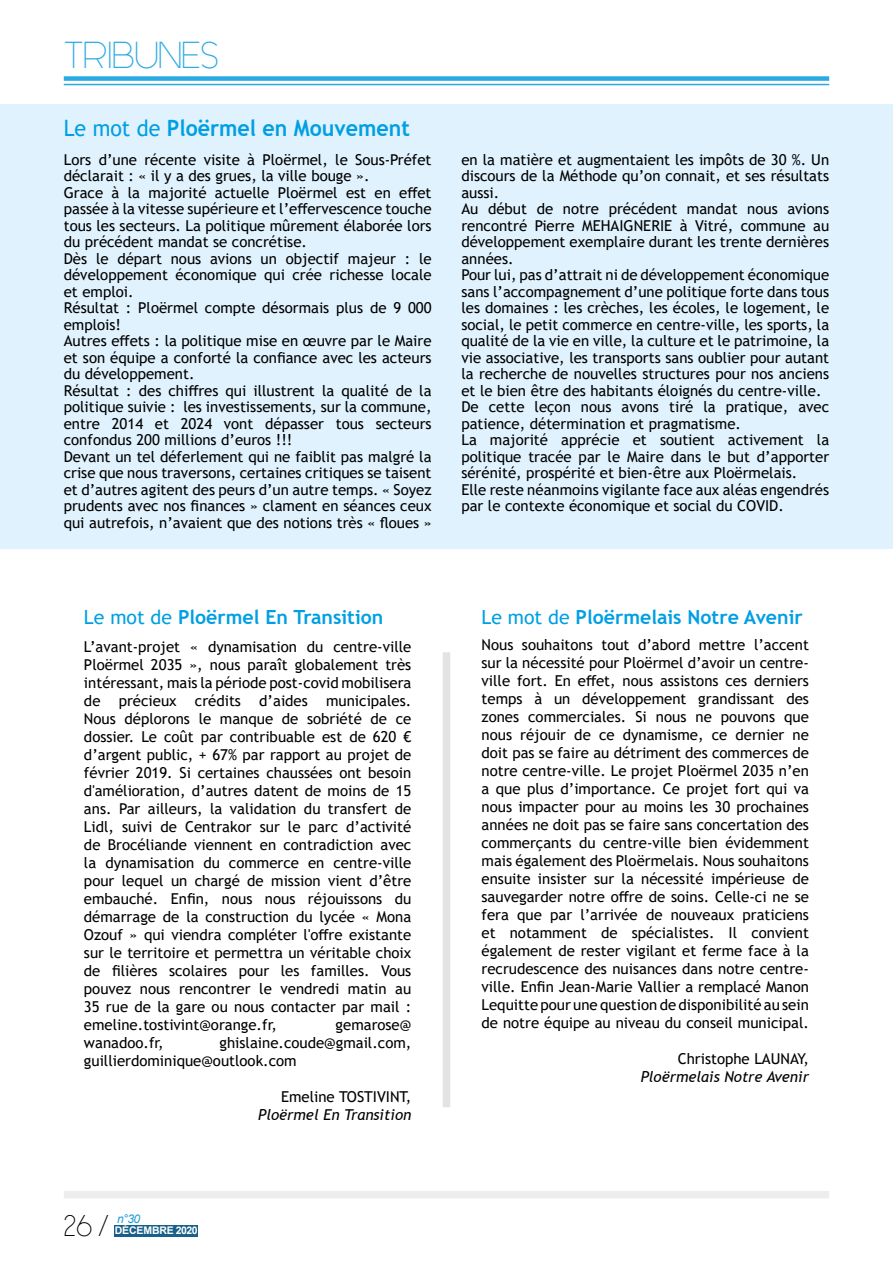
<style>
.page{position:relative;width:893px;height:1263px;background:#fff}
.page>*{position:absolute;margin:0;border:0;box-sizing:border-box;transform-origin:0 0}
.t1{font:37.5px "Generica";color:#2aaae2}
.t2{font:30px "Generica";color:#000}
.t3{font:700 22.5px "Trebuchet MS";color:#009fe3;scale:.95 1}
.t4{font:700 19.5px "Trebuchet MS";color:#009fe3}
.t5{font:15px/18px "Trebuchet MS";color:#000}
.t6{font:italic 15px "Trebuchet MS";color:#000}
.t7{font:italic 12px "Arial";color:#1b9dd9}
.t8{font:700 10.5px "Arial";letter-spacing:-.015em;color:#fff}
.s1{font-weight:400}
</style>
<div class="page">
<div style="left:64px;top:76px;width:765px;height:5px;background:#2aaae2"></div>
<hr style="left:64px;top:84px;width:765px;height:1px;background:#2aaae2">
<div style="left:0;top:104px;width:893px;height:445px;background:#dff2fd"></div>
<div style="left:443px;top:652px;width:7px;height:455px;background:#e3e3e3"></div>
<div style="left:114px;top:1225px;width:84px;height:11px;background:#185f89"></div>
<div style="left:64px;top:1191px;width:765px;height:7px;background:#ededed"></div>
<h1 class="t1" style="left:64px;top:32px;width:156px">TRIBUNES</h1>
<h3 class="t3" style="left:64px;top:114px;width:366px"><span class="s1">Le mot de</span> Ploërmel en Mouvement</h3>
<p class="t5" style="left:64px;top:151px;width:369px;line-height:16.5px">Lors d’une récente visite à Ploërmel, le Sous-Préfet déclarait : « il y a des grues, la ville bouge ».<br>Grace à la majorité actuelle Ploërmel est en effet passée à la vitesse supérieure et l’effervescence touche tous les secteurs. La politique mûrement élaborée lors du précédent mandat se concrétise.<br>Dès le départ nous avions un objectif majeur : le développement économique qui crée richesse locale et emploi.<br>Résultat : Ploërmel compte désormais plus de 9 000 emplois!<br>Autres effets : la politique mise en œuvre par le Maire et son équipe a conforté la confiance avec les acteurs du développement.<br>Résultat : des chiffres qui illustrent la qualité de la politique suivie : les investissements, sur la commune, entre 2014 et 2024 vont dépasser tous secteurs confondus 200 millions d’euros !!!<br>Devant un tel déferlement qui ne faiblit pas malgré la crise que nous traversons, certaines critiques se taisent et d’autres agitent des peurs d’un autre temps. « Soyez prudents avec nos finances » clament en séances ceux qui autrefois, n’avaient que des notions très « floues »</p>
<p class="t5" style="left:461px;top:151px;width:369px;line-height:16.5px">en la matière et augmentaient les impôts de 30 %. Un discours de la Méthode qu’on connait, et ses résultats aussi.<br>Au début de notre précédent mandat nous avions rencontré Pierre MEHAIGNERIE à Vitré, commune au développement exemplaire durant les trente dernières années.<br>Pour lui, pas d’attrait ni de développement économique sans l’accompagnement d’une politique forte dans tous les domaines : les crèches, les écoles, le logement, le social, le petit commerce en centre-ville, les sports, la qualité de la vie en ville, la culture et le patrimoine, la vie associative, les transports sans oublier pour autant la recherche de nouvelles structures pour nos anciens et le bien être des habitants éloignés du centre-ville.<br>De cette leçon nous avons tiré la pratique, avec patience, détermination et pragmatisme.<br>La majorité apprécie et soutient activement la politique tracée par le Maire dans le but d’apporter sérénité, prospérité et bien-être aux Ploërmelais.<br>Elle reste néanmoins vigilante face aux aléas engendrés par le contexte économique et social du COVID.</p>
<h3 class="t4" style="left:84px;top:605px;width:301px"><span class="s1">Le mot de</span> Ploërmel En Transition</h3>
<h3 class="t4" style="left:482px;top:605px;width:323px"><span class="s1">Le mot de</span> Ploërmelais Notre Avenir</h3>
<p class="t5" style="left:84px;top:638px;width:329px;text-align:justify">L’avant-projet « dynamisation du centre-ville Ploërmel 2035 », nous paraît globalement très intéressant, mais la période post-covid mobilisera de précieux crédits d’aides municipales.<br>Nous déplorons le manque de sobriété de ce dossier. Le coût par contribuable est de 620 € d’argent public, + 67% par rapport au projet de février 2019. Si certaines chaussées ont besoin d'amélioration, d’autres datent de moins de 15 ans. Par ailleurs, la validation du transfert de Lidl, suivi de Centrakor sur le parc d’activité de Brocéliande viennent en contradiction avec la dynamisation du commerce en centre-ville pour lequel un chargé de mission vient d’être embauché. Enfin, nous nous réjouissons du démarrage de la construction du lycée « Mona Ozouf » qui viendra compléter l'offre existante sur le territoire et permettra un véritable choix de filières scolaires pour les familles. Vous pouvez nous rencontrer le vendredi matin au 35 rue de la gare ou nous contacter par mail : emeline.tostivint@orange.fr,</p>
<p class="t5" style="left:336px;top:1016px;width:77px">gemarose@</p>
<p class="t5" style="left:84px;top:1034px;width:81px">wanadoo.fr,</p>
<p class="t5" style="left:84px;top:1034px;width:329px;text-indent:136px">ghislaine.coude@gmail.com, guillierdominique@outlook.com</p>
<p class="t5" style="left:281px;top:1088px;width:132px">Emeline TOSTIVINT,</p>
<p class="t6" style="left:258px;top:1106px;width:155px">Ploërmel En Transition</p>
<p class="t7" style="left:117px;top:1211px;width:25px">n°30</p>
<h2 class="t2" style="left:64px;top:1207px;width:45px">26 /</h2>
<p class="t8" style="left:115px;top:1223px;width:84px">DÉCEMBRE 2020</p>
<p class="t5" style="left:482px;top:636px;width:329px;text-align:justify">Nous souhaitons tout d’abord mettre l’accent sur la nécessité pour Ploërmel d’avoir un centre&shy;ville fort. En effet, nous assistons ces derniers temps à un développement grandissant des zones commerciales. Si nous ne pouvons que nous réjouir de ce dynamisme, ce dernier ne doit pas se faire au détriment des commerces de notre centre-ville. Le projet Ploërmel 2035 n’en a que plus d’importance. Ce projet fort qui va nous impacter pour au moins les 30 prochaines années ne doit pas se faire sans concertation des commerçants du centre-ville bien évidemment mais également des Ploërmelais. Nous souhaitons ensuite insister sur la nécessité impérieuse de sauvegarder notre offre de soins. Celle-ci ne se fera que par l’arrivée de nouveaux praticiens et notamment de spécialistes. Il convient également de rester vigilant et ferme face à la recrudescence des nuisances dans notre centre&shy;ville. Enfin Jean-Marie Vallier a remplacé Manon Lequitte pour une question de disponibilité au sein de notre équipe au niveau du conseil municipal.</p>
<p class="t5" style="left:678px;top:1050px;width:133px">Christophe LAUNAY,</p>
<p class="t6" style="left:641px;top:1067px;width:170px">Ploërmelais Notre Avenir</p>
</div>
